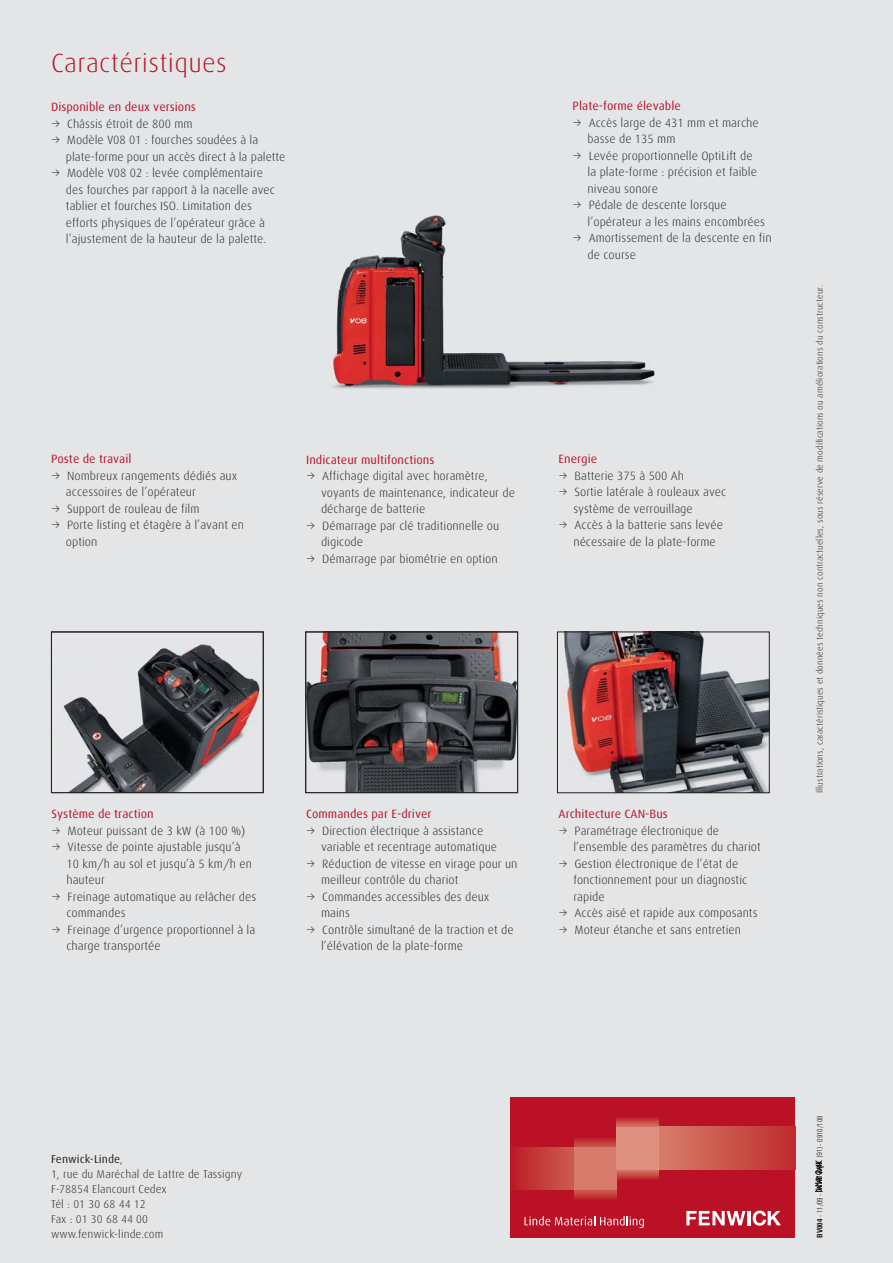
<style>
.page{position:relative;width:893px;height:1263px;background:#e4e5e6}
.page>*{position:absolute;margin:0;border:0;box-sizing:border-box;transform-origin:0 0}
.t1{font:300 26.25px "Linde Dax OT";letter-spacing:.01em;color:#ba1126}
.t2{font:300 12px "Linde Dax OT";color:#231f20}
.t3{font:12px "Linde Dax OT";color:#ba1126}
.t4{font:300 11.25px/15px "Linde Dax OT";letter-spacing:.005em;color:#231f20}
.t5{font:300 9px "Linde Dax OT";color:#231f20}
.t6{font:300 condensed 7.5px "Univers";color:#231f20}
.s1{font-family:"Linde Dax Light Expert";font-weight:400}
.s2{font-weight:400}
.s3{font-weight:700}
</style>
<div class="page">
<img style="left:564px;top:633px;width:204px;height:158px">
<div style="left:557px;top:631px;width:213px;height:162px;border:1px solid #231f20"></div>
<img style="left:332px;top:215px;width:323px;height:174px">
<img style="left:308px;top:634px;width:208px;height:157px">
<div style="left:305px;top:631px;width:213px;height:162px;border:1px solid #231f20"></div>
<img style="left:63px;top:644px;width:197px;height:147px">
<div style="left:51px;top:631px;width:213px;height:162px;border:1px solid #231f20"></div>
<svg style="left:815px;top:1147px;width:9px;height:44px"></svg>
<div style="left:510px;top:1097px;width:285px;height:140px;background:#ba1126"></div>
<div style="left:510px;top:1147px;width:65px;height:42px;background:linear-gradient(to right,#bb1a26,#cc5f4f)"></div>
<div style="left:659px;top:1127px;width:136px;height:42px;background:linear-gradient(to right,#d77e6a,#bf2d2e)"></div>
<svg style="left:575px;top:1189px;width:42px;height:10px"></svg>
<svg style="left:575px;top:1137px;width:42px;height:10px"></svg>
<svg style="left:617px;top:1118px;width:42px;height:9px"></svg>
<svg style="left:617px;top:1169px;width:42px;height:10px"></svg>
<div style="left:575px;top:1147px;width:42px;height:42px;background:#d77c6c"></div>
<div style="left:617px;top:1127px;width:42px;height:42px;background:#dd9080"></div>
<svg style="left:524px;top:1216px;width:120px;height:12px"></svg>
<svg style="left:686px;top:1211px;width:59px;height:14px"></svg>
<hr style="left:747px;top:1211px;width:4px;height:14px;background:#fff">
<svg style="left:753px;top:1210px;width:28px;height:16px"></svg>
<h1 class="t1" style="left:51px;top:50px;width:177px">Caractéristiques</h1>
<p class="t3" style="left:51px;top:101px;width:146px">Disponible en deux versions</p>
<p class="t2" style="left:51px;top:118px;width:143px"><span class="s1">3</span> Châssis étroit de 800 mm</p>
<p class="t2" style="left:51px;top:134px;width:209px"><span class="s1">3</span> Modèle V08 01 : fourches soudées à la</p>
<p class="t2" style="left:66px;top:151px;width:221px">plate-forme pour un accès direct à la palette</p>
<p class="t2" style="left:51px;top:167px;width:214px"><span class="s1">3</span> Modèle V08 02 : levée complémentaire</p>
<p class="t2" style="left:66px;top:184px;width:211px">des fourches par rapport à la nacelle avec</p>
<p class="t2" style="left:66px;top:200px;width:188px">tablier et fourches ISO. Limitation des</p>
<p class="t2" style="left:66px;top:217px;width:201px">efforts physiques de l’opérateur grâce à</p>
<p class="t2" style="left:66px;top:233px;width:202px">l’ajustement de la hauteur de la palette.</p>
<p class="t3" style="left:573px;top:100px;width:110px">Plate-forme élevable</p>
<p class="t2" style="left:573px;top:117px;width:188px"><span class="s1">3</span> Accès large de 431 mm et marche</p>
<p class="t2" style="left:587px;top:133px;width:89px">basse de 135 mm</p>
<p class="t2" style="left:573px;top:150px;width:181px"><span class="s1">3</span> Levée proportionnelle OptiLift de</p>
<p class="t2" style="left:587px;top:166px;width:171px">la plate-forme : précision et faible</p>
<p class="t2" style="left:587px;top:183px;width:72px">niveau sonore</p>
<p class="t2" style="left:573px;top:199px;width:156px"><span class="s1">3</span> Pédale de descente lorsque</p>
<p class="t2" style="left:587px;top:216px;width:179px">l’opérateur a les mains encombrées</p>
<p class="t2" style="left:573px;top:232px;width:201px"><span class="s1">3</span> Amortissement de la descente en fin</p>
<p class="t2" style="left:587px;top:249px;width:50px">de course</p>
<p class="t3" style="left:51px;top:453px;width:82px">Poste de travail</p>
<p class="t2" style="left:51px;top:470px;width:188px"><span class="s1">3</span> Nombreux rangements dédiés aux</p>
<p class="t2" style="left:66px;top:486px;width:132px">accessoires de l’opérateur</p>
<p class="t2" style="left:51px;top:503px;width:150px"><span class="s1">3</span> Support de rouleau de film</p>
<p class="t2" style="left:51px;top:519px;width:195px"><span class="s1">3</span> Porte listing et étagère à l’avant en</p>
<p class="t2" style="left:66px;top:536px;width:33px">option</p>
<p class="t3" style="left:306px;top:454px;width:130px">Indicateur multifonctions</p>
<p class="t2" style="left:306px;top:470px;width:183px"><span class="s1">3</span> Affichage digital avec horamètre,</p>
<p class="t2" style="left:321px;top:487px;width:195px">voyants de maintenance, indicateur de</p>
<p class="t2" style="left:321px;top:503px;width:106px">décharge de batterie</p>
<p class="t2" style="left:306px;top:520px;width:195px"><span class="s1">3</span> Démarrage par clé traditionnelle ou</p>
<p class="t2" style="left:321px;top:536px;width:44px">digicode</p>
<p class="t2" style="left:306px;top:553px;width:193px"><span class="s1">3</span> Démarrage par biométrie en option</p>
<p class="t3" style="left:558px;top:453px;width:40px">Energie</p>
<p class="t2" style="left:558px;top:470px;width:127px"><span class="s1">3</span> Batterie 375 à 500 Ah</p>
<p class="t2" style="left:558px;top:486px;width:169px"><span class="s1">3</span> Sortie latérale à rouleaux avec</p>
<p class="t2" style="left:573px;top:503px;width:121px">système de verrouillage</p>
<p class="t2" style="left:558px;top:519px;width:166px"><span class="s1">3</span> Accès à la batterie sans levée</p>
<p class="t2" style="left:573px;top:536px;width:144px">nécessaire de la plate-forme</p>
<p class="t3" style="left:52px;top:808px;width:104px">Système de traction</p>
<p class="t2" style="left:52px;top:825px;width:196px"><span class="s1">3</span> Moteur puissant de 3 kW (à 100 %)</p>
<p class="t2" style="left:52px;top:841px;width:191px"><span class="s1">3</span> Vitesse de pointe ajustable jusqu’à</p>
<p class="t2" style="left:66px;top:858px;width:187px">10 km/h au sol et jusqu’à 5 km/h en</p>
<p class="t2" style="left:66px;top:874px;width:40px">hauteur</p>
<p class="t2" style="left:52px;top:891px;width:206px"><span class="s1">3</span> Freinage automatique au relâcher des</p>
<p class="t2" style="left:66px;top:907px;width:61px">commandes</p>
<p class="t2" style="left:52px;top:924px;width:205px"><span class="s1">3</span> Freinage d’urgence proportionnel à la</p>
<p class="t2" style="left:66px;top:940px;width:96px">charge transportée</p>
<p class="t3" style="left:306px;top:808px;width:127px">Commandes par E-driver</p>
<p class="t2" style="left:306px;top:825px;width:179px"><span class="s1">3</span> Direction électrique à assistance</p>
<p class="t2" style="left:321px;top:841px;width:178px">variable et recentrage automatique</p>
<p class="t2" style="left:306px;top:858px;width:213px"><span class="s1">3</span> Réduction de vitesse en virage pour un</p>
<p class="t2" style="left:321px;top:874px;width:139px">meilleur contrôle du chariot</p>
<p class="t2" style="left:306px;top:891px;width:185px"><span class="s1">3</span> Commandes accessibles des deux</p>
<p class="t2" style="left:321px;top:907px;width:31px">mains</p>
<p class="t2" style="left:306px;top:924px;width:209px"><span class="s1">3</span> Contrôle simultané de la traction et de</p>
<p class="t2" style="left:321px;top:940px;width:143px">l’élévation de la plate-forme</p>
<p class="t3" style="left:558px;top:808px;width:111px">Architecture CAN-Bus</p>
<p class="t2" style="left:558px;top:825px;width:162px"><span class="s1">3</span> Paramétrage électronique de</p>
<p class="t2" style="left:573px;top:841px;width:189px">l’ensemble des paramètres du chariot</p>
<p class="t2" style="left:558px;top:858px;width:181px"><span class="s1">3</span> Gestion électronique de l’état de</p>
<p class="t2" style="left:573px;top:874px;width:176px">fonctionnement pour un diagnostic</p>
<p class="t2" style="left:573px;top:891px;width:33px">rapide</p>
<p class="t2" style="left:558px;top:907px;width:201px"><span class="s1">3</span> Accès aisé et rapide aux composants</p>
<p class="t2" style="left:558px;top:924px;width:184px"><span class="s1">3</span> Moteur étanche et sans entretien</p>
<p class="t5" style="left:815px;top:793px;width:510px;rotate:-90deg">Illustrations, caractéristiques et données techniques non contractuelles, sous réserve de modifications ou améliorations du constructeur.</p>
<p class="t4" style="left:51px;top:1152px;width:193px"><span class="s2">Fenwick-Linde</span>,<br>1, rue du Maréchal de Lattre de Tassigny<br>F-78854 Elancourt Cedex<br>Tél : 01 30 68 44 12<br>Fax : 01 30 68 44 00 www.fenwick-linde.com</p>
<p class="t6" style="left:817px;top:1145px;width:31px;rotate:-90deg">- 0910/108</p>
<p class="t6" style="left:817px;top:1237px;width:46px;rotate:-90deg"><span class="s3">BV004</span> - 11/09 -</p>
</div>
